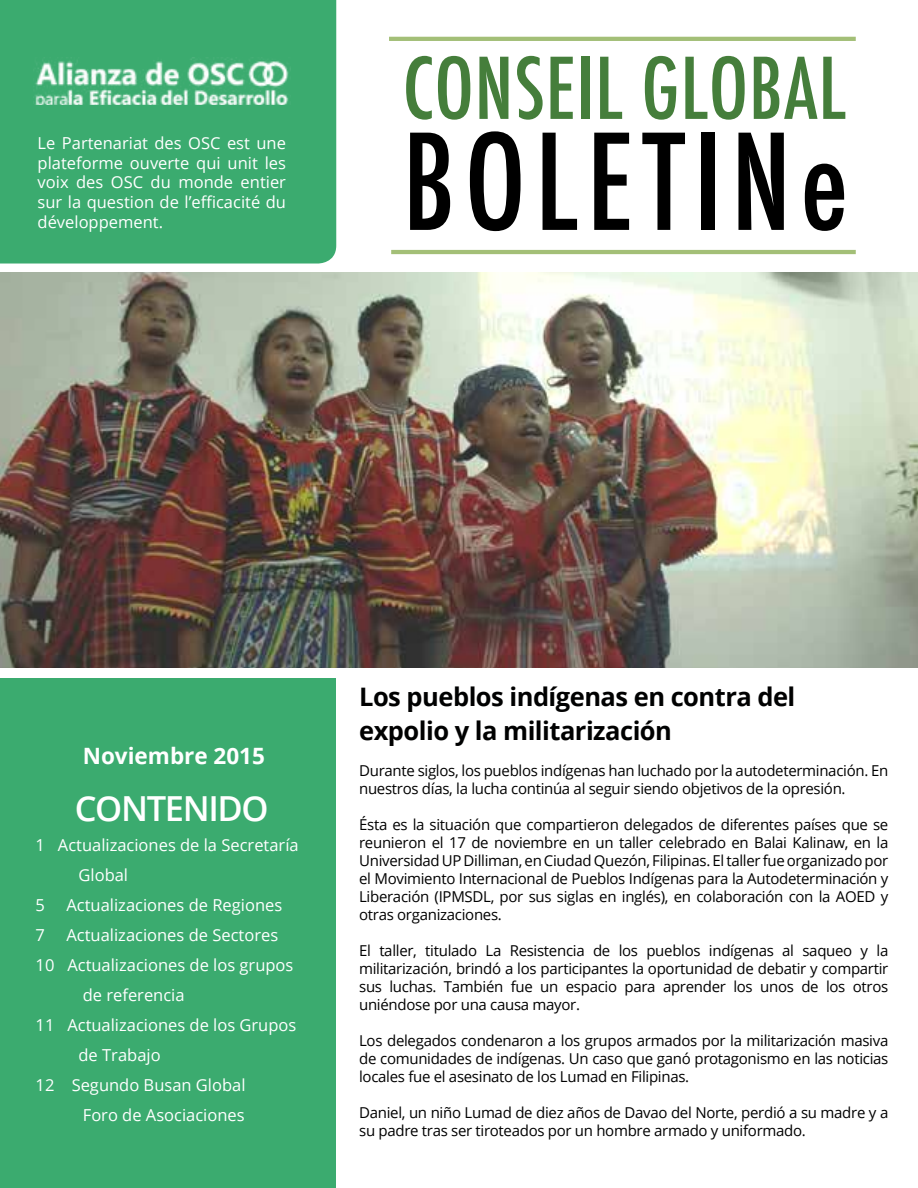
<style>
.page{position:relative;width:918px;height:1188px;background:#fff}
.page>*{position:absolute;margin:0;border:0;box-sizing:border-box;transform-origin:0 0}
.t1{font:500 condensed 129px "Futura";letter-spacing:.07em;color:#000}
.t2{font:500 condensed 82.5px "Futura";letter-spacing:.01em;color:#457e3b}
.t3{font:600 34.5px "Open Sans";letter-spacing:-.04em;color:#fff}
.t4{font:700 25.5px/34.2px "Open Sans";letter-spacing:-.02em;color:#000101}
.t5{font:700 22.5px "Open Sans";color:#fff}
.t6{font:16.5px/19.8px "Open Sans";color:#fff;text-align:justify}
.t7{font:15px/18px "Open Sans";letter-spacing:-.02em;color:#000;text-align:justify}
</style>
<div class="page">
<div style="left:0;top:678px;width:336px;height:510px;background:#3bab6f"></div>
<div style="left:0;top:0;width:336px;height:264px;background:#3bab6f"></div>
<img style="left:0;top:272px;width:918px;height:395px">
<img style="left:33px;top:57px;width:258px;height:48px">
<hr style="left:391px;top:250px;width:465px;height:4px;background:#a3bf77">
<hr style="left:389px;top:37px;width:467px;height:4px;background:#a3bf77">
<p class="t6" style="left:38px;top:132px;width:250px">Le Partenariat des OSC est une plateforme ouverte qui unit les voix des OSC du monde entier sur la question de l’efficacité du développement.</p>
<h2 class="t2" style="left:403px;top:36px;width:445px">CONSEIL GLOBAL</h2>
<h1 class="t1" style="left:403px;top:100px;width:447px">BOLETINe</h1>
<h3 class="t5" style="left:83px;top:740px;width:184px">Noviembre 2015</h3>
<h3 class="t3" style="left:75px;top:785px;width:195px">CONTENIDO</h3>
<p class="t6" style="left:36px;top:835px;width:265px">1 Actualizaciones de la Secretaría</p>
<p class="t6" style="left:79px;top:865px;width:51px">Global</p>
<p class="t6" style="left:36px;top:895px;width:11px">5</p>
<p class="t6" style="left:67px;top:895px;width:217px">Actualizaciones de Regiones</p>
<p class="t6" style="left:36px;top:925px;width:11px">7</p>
<p class="t6" style="left:67px;top:925px;width:213px">Actualizaciones de Sectores</p>
<p class="t6" style="left:36px;top:955px;width:259px">10 Actualizaciones de los grupos</p>
<p class="t6" style="left:83px;top:985px;width:103px">de referencia</p>
<p class="t6" style="left:36px;top:1015px;width:262px">11 Actualizaciones de los Grupos</p>
<p class="t6" style="left:79px;top:1045px;width:84px">de Trabajo</p>
<p class="t6" style="left:36px;top:1075px;width:211px">12 Segundo Busan Global</p>
<p class="t6" style="left:83px;top:1105px;width:163px">Foro de Asociaciones</p>
<h3 class="t4" style="left:359px;top:679px;width:438px">Los pueblos indígenas en contra del expolio y la militarización</h3>
<p class="t7" style="left:359px;top:761px;width:531px">Durante siglos, los pueblos indígenas han luchado por la autodeterminación. En nuestros días, la lucha continúa al seguir siendo objetivos de la opresión.</p>
<p class="t7" style="left:359px;top:815px;width:531px">Ésta es la situación que compartieron delegados de diferentes países que se reunieron el 17 de noviembre en un taller celebrado en Balai Kalinaw, en la Universidad UP Dilliman, en Ciudad Quezón, Filipinas. El taller fue organizado por el Movimiento Internacional de Pueblos Indígenas para la Autodeterminación y Liberación (IPMSDL, por sus siglas en inglés), en colaboración con la AOED y otras organizaciones.</p>
<p class="t7" style="left:359px;top:941px;width:531px">El taller, titulado La Resistencia de los pueblos indígenas al saqueo y la militarización, brindó a los participantes la oportunidad de debatir y compartir sus luchas. También fue un espacio para aprender los unos de los otros uniéndose por una causa mayor.</p>
<p class="t7" style="left:359px;top:1031px;width:531px">Los delegados condenaron a los grupos armados por la militarización masiva de comunidades de indígenas. Un caso que ganó protagonismo en las noticias locales fue el asesinato de los Lumad en Filipinas.</p>
<p class="t7" style="left:359px;top:1103px;width:531px">Daniel, un niño Lumad de diez años de Davao del Norte, perdió a su madre y a su padre tras ser tiroteados por un hombre armado y uniformado.</p>
</div>
